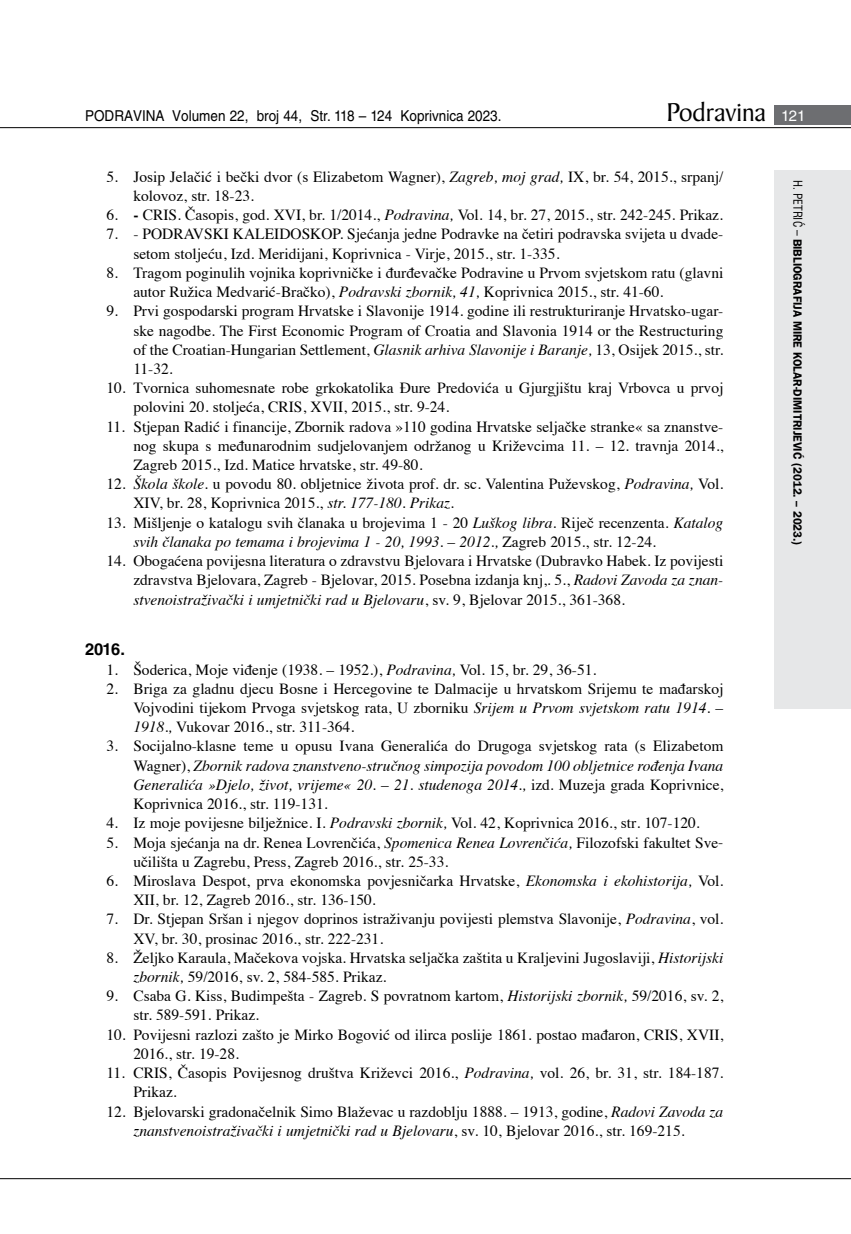
<style>
.page{position:relative;width:851px;height:1234px;background:#fff}
.page>*{position:absolute;margin:0;border:0;box-sizing:border-box;transform-origin:0 0}
.t1{font:27.6px "Baker Signet BT";color:#000}
.t2{font:700 16.5px "Helvetica LT Skin 29";color:#000}
.t3{font:15.45px/19.2px "Times";color:#000}
.t4{font:15px "Helvetica LT Skin 29";color:#000;scale:.9 1}
.t5{font:600 12px "ITC Franklin Gothic Skin 29";letter-spacing:-.005em;color:#000;scale:.95 1}
.s1{font-family:"Helvetica LT Skin 29";font-size:15px;color:#fff}
.s2{font-style:italic}
.s3{font-weight:700}
.s4{font-family:"Helvetica LT Skin 29";font-weight:400;font-stretch:condensed}
</style>
<div class="page">
<div style="left:774px;top:170px;width:76px;height:538px;background:#e6e7e8"></div>
<div style="left:774px;top:105px;width:76px;height:19px;background:#6d6e71"></div>
<hr style="left:0;top:127px;width:850px;height:1px;background:#000">
<hr style="left:0;top:1177px;width:850px;height:1px;background:#000">
<p class="t4" style="left:85px;top:107px;width:464px">PODRAVINA Volumen 22, broj 44, Str. 118 – 124 Koprivnica 2023.</p>
<h1 class="t1" style="left:666px;top:95px;width:141px">Podravina <span class="s1">121</span></h1>
<p class="t3" style="left:133px;top:166px;width:591px;text-indent:-27px">5. Josip Jelačić i bečki dvor (s Elizabetom Wagner), <span class="s2">Zagreb, moj grad,</span> IX, br. 54, 2015., srpanj/ kolovoz, str. 18-23.</p>
<p class="t3" style="left:106px;top:204px;width:618px">6. <span class="s3">-</span> CRIS. Časopis, god. XVI, br. 1/2014., <span class="s2">Podravina,</span> Vol. 14, br. 27, 2015., str. 242-245. Prikaz.</p>
<p class="t3" style="left:133px;top:223px;width:591px;text-indent:-27px">7. - PODRAVSKI KALEIDOSKOP. Sjećanja jedne Podravke na četiri podravska svijeta u dvade&shy;setom stoljeću, Izd. Meridijani, Koprivnica - Virje, 2015., str. 1-335.</p>
<p class="t3" style="left:133px;top:262px;width:591px;text-indent:-27px">8. Tragom poginulih vojnika koprivničke i đurđevačke Podravine u Prvom svjetskom ratu (glavni autor Ružica Medvarić-Bračko), <span class="s2">Podravski zbornik, 41,</span> Koprivnica 2015., str. 41-60.</p>
<p class="t3" style="left:133px;top:300px;width:591px;text-align:justify;text-indent:-27px">9. Prvi gospodarski program Hrvatske i Slavonije 1914. godine ili restrukturiranje Hrvatsko-ugar&shy;ske nagodbe. The First Economic Program of Croatia and Slavonia 1914 or the Restructuring of the Croatian-Hungarian Settlement, <span class="s2">Glasnik arhiva Slavonije i Baranje,</span> 13, Osijek 2015., str.<br>11-32.</p>
<p class="t3" style="left:133px;top:377px;width:591px;text-indent:-27px">10. Tvornica suhomesnate robe grkokatolika Đure Predovića u Gjurgjištu kraj Vrbovca u prvoj polovini 20. stoljeća, CRIS, XVII, 2015., str. 9-24.</p>
<p class="t3" style="left:133px;top:415px;width:591px;text-align:justify;text-indent:-27px">11. Stjepan Radić i financije, Zbornik radova »110 godina Hrvatske seljačke stranke« sa znanstve&shy;nog skupa s međunarodnim sudjelovanjem održanog u Križevcima 11. – 12. travnja 2014., Zagreb 2015., Izd. Matice hrvatske, str. 49-80.</p>
<p class="t3" style="left:133px;top:473px;width:591px;text-indent:-27px">12. <span class="s2">Škola škole</span>. u povodu 80. obljetnice života prof. dr. sc. Valentina Puževskog, <span class="s2">Podravina,</span> Vol.<br>XIV, br. 28, Koprivnica 2015., <span class="s2">str. 177-180. Prikaz.</span></p>
<p class="t3" style="left:133px;top:511px;width:591px;text-indent:-27px">13. Mišljenje o katalogu svih članaka u brojevima 1 - 20 <span class="s2">Luškog libra.</span> Riječ recenzenta<span class="s2">. Katalog svih članaka po temama i brojevima 1 - 20, 1993. – 2012.,</span> Zagreb 2015., str. 12-24.</p>
<p class="t3" style="left:133px;top:550px;width:591px;text-align:justify;text-indent:-27px">14. Obogaćena povijesna literatura o zdravstvu Bjelovara i Hrvatske (Dubravko Habek. Iz povijesti zdravstva Bjelovara, Zagreb - Bjelovar, 2015. Posebna izdanja knj,. 5., <span class="s2">Radovi Zavoda za znan&shy;stvenoistraživački i umjetnički rad u Bjelovaru</span>, sv. 9, Bjelovar 2015., 361-368<span class="s2">.</span></p>
<p class="t2" style="left:85px;top:639px;width:41px">2016.</p>
<p class="t3" style="left:106px;top:658px;width:491px">1. Šoderica, Moje viđenje (1938. – 1952.), <span class="s2">Podravina,</span> Vol. 15, br. 29, 36-51.</p>
<p class="t3" style="left:133px;top:677px;width:591px;text-align:justify;text-indent:-27px">2. Briga za gladnu djecu Bosne i Hercegovine te Dalmacije u hrvatskom Srijemu te mađarskoj Vojvodini tijekom Prvoga svjetskog rata, U zborniku <span class="s2">Srijem u Prvom svjetskom ratu 1914. – 1918.,</span> Vukovar 2016., str. 311-364.</p>
<p class="t3" style="left:133px;top:735px;width:591px;text-align:justify;text-indent:-27px">3. Socijalno-klasne teme u opusu Ivana Generalića do Drugoga svjetskog rata (s Elizabetom Wagner), <span class="s2">Zbornik radova znanstveno-stručnog simpozija povodom 100 obljetnice rođenja Ivana Generalića »Djelo, život, vrijeme« 20. – 21. studenoga 2014.,</span> izd. Muzeja grada Koprivnice, Koprivnica 2016., str. 119-131.</p>
<p class="t3" style="left:106px;top:812px;width:595px">4. Iz moje povijesne bilježnice. I. <span class="s2">Podravski zbornik,</span> Vol. 42, Koprivnica 2016., str<span class="s2">.</span> 107-120.</p>
<p class="t3" style="left:133px;top:831px;width:591px;text-indent:-27px">5. Moja sjećanja na dr. Renea Lovrenčića, <span class="s2">Spomenica Renea Lovrenčića,</span> Filozofski fakultet Sve&shy;učilišta u Zagrebu, Press, Zagreb 2016., str. 25-33.</p>
<p class="t3" style="left:133px;top:869px;width:591px;text-indent:-27px">6. Miroslava Despot, prva ekonomska povjesničarka Hrvatske, <span class="s2">Ekonomska i ekohistorija,</span> Vol.<br>XII, br. 12, Zagreb 2016., str. 136-150.</p>
<p class="t3" style="left:133px;top:908px;width:591px;text-indent:-27px">7. Dr. Stjepan Sršan i njegov doprinos istraživanju povijesti plemstva Slavonije, <span class="s2">Podravina</span>, vol.<br>XV, br. 30, prosinac 2016., str. 222-231.</p>
<p class="t3" style="left:133px;top:946px;width:591px;text-indent:-27px">8. Željko Karaula, Mačekova vojska. Hrvatska seljačka zaštita u Kraljevini Jugoslaviji, <span class="s2">Historijski zbornik,</span> 59/2016, sv. 2, 584-585. Prikaz<span class="s2">.</span></p>
<p class="t3" style="left:133px;top:984px;width:591px;text-indent:-27px">9. Csaba G. Kiss, Budimpešta - Zagreb. S povratnom kartom, <span class="s2">Historijski zbornik,</span> 59/2016, sv. 2, str. 589-591. Prikaz.</p>
<p class="t3" style="left:133px;top:1023px;width:591px;text-indent:-27px">10. Povijesni razlozi zašto je Mirko Bogović od ilirca poslije 1861. postao mađaron, CRIS, XVII,<br>2016., str. 19-28.</p>
<p class="t3" style="left:133px;top:1061px;width:591px;text-indent:-27px">11. CRIS, Časopis Povijesnog društva Križevci 2016., <span class="s2">Podravina,</span> vol. 26, br. 31, str. 184-187.<br>Prikaz.</p>
<p class="t3" style="left:133px;top:1100px;width:591px;text-indent:-27px">12. Bjelovarski gradonačelnik Simo Blaževac u razdoblju 1888. – 1913, godine, <span class="s2">Radovi Zavoda za znanstvenoistraživački i umjetnički rad u Bjelovaru</span>, sv. 10, Bjelovar 2016., str. 169-215.</p>
<p class="t5" style="left:804px;top:180px;width:386px;rotate:90deg"><span class="s4">H. PETRIĆ –</span> BIBLIOGRAFIJA MIRE KOLAR-DIMITRIJEVIĆ (2012. – 2023.)</p>
</div>
